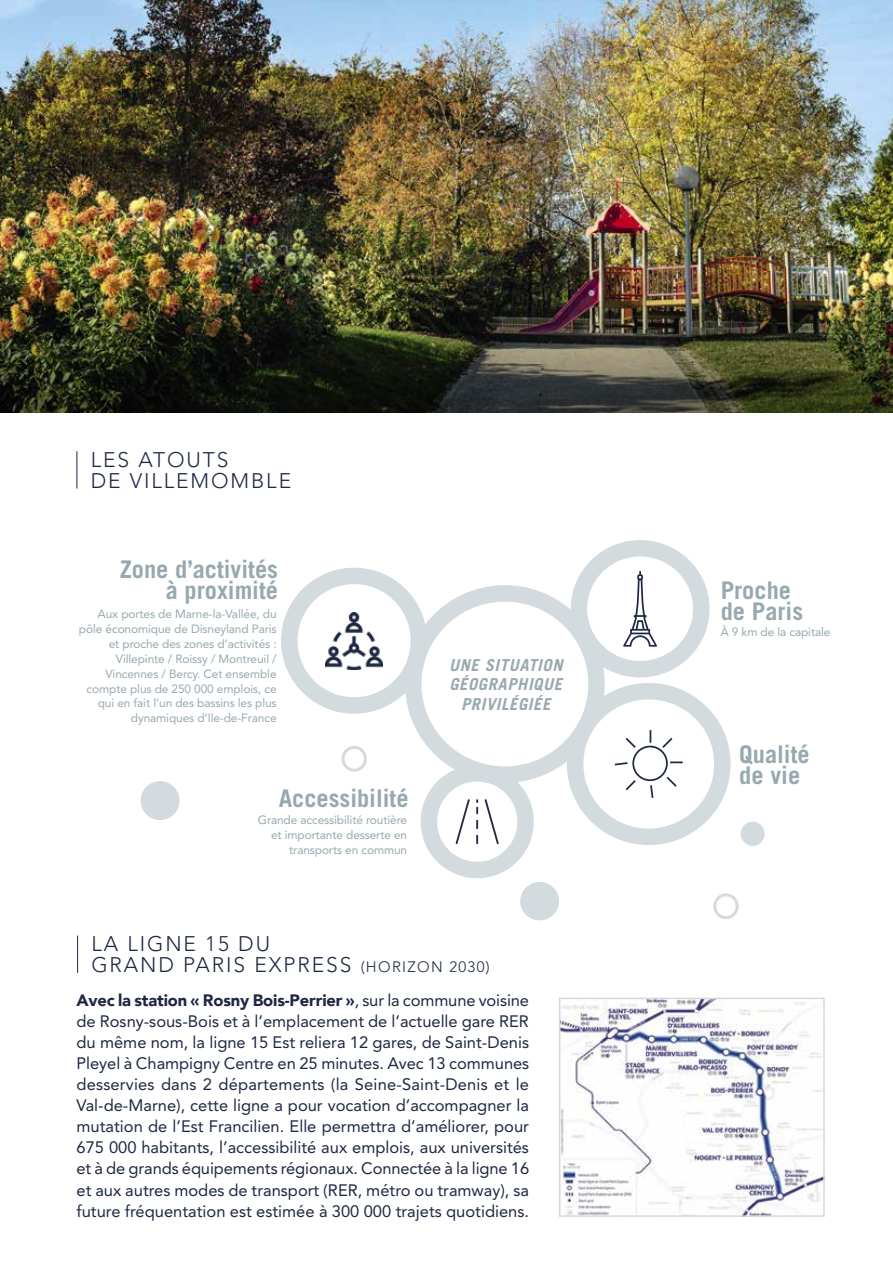
<style>
.page{position:relative;width:893px;height:1263px;background:#fff}
.page>*{position:absolute;margin:0;border:0;box-sizing:border-box;transform-origin:0 0}
.t1{font:700 24.3px/21px "Trade Gothic";color:#97a9af}
.t2{font:300 21px/21px "Avenir LT Std";letter-spacing:.09em;color:#1e2843}
.t3{font:16.5px/21px "Avenir LT Std";color:#1e2843;text-align:justify}
.t4{font:900 16.5px "Avenir";letter-spacing:-.01em;color:#1e2843}
.t5{font:italic 700 16.5px/19.8px "Trade Gothic";letter-spacing:.04em;color:#97a9af;text-align:center}
.t6{font:11.85px/14.9px "Avenir LT Std";letter-spacing:-.01em;color:#97a9af;text-align:right}
.s1{font-size:15px}
.s2{font-family:"Avenir LT Std";font-weight:400}
</style>
<div class="page">
<img style="left:0;top:0;width:893px;height:194px">
<hr style="left:77px;top:451px;width:1px;height:37px;background:#1e2843">
<div style="left:140px;top:781px;width:40px;height:39px;background:#d3dbde;border-radius:50%"></div>
<div style="left:520px;top:882px;width:39px;height:39px;background:#d3dbde;border-radius:50%"></div>
<div style="left:741px;top:822px;width:23px;height:24px;background:#d3dbde;border-radius:50%"></div>
<div style="left:713px;top:893px;width:26px;height:26px;border:3px solid #d3dbde;border-radius:50%"></div>
<svg style="left:281px;top:540px;width:450px;height:348px"></svg>
<img style="left:0;top:194px;width:893px;height:218px">
<hr style="left:77px;top:935px;width:1px;height:38px;background:#1e2843">
<img style="left:562px;top:1000px;width:260px;height:214px">
<div style="left:559px;top:997px;width:266px;height:220px;border:2px solid #d3dbde"></div>
<p class="t2" style="left:91px;top:449px;width:202px">LES ATOUTS<br>DE VILLEMOMBLE</p>
<h1 class="t1" style="left:120px;top:558px;width:160px;text-align:right">Zone d’activités à proximité</h1>
<p class="t6" style="left:79px;top:607px;width:199px">Aux portes de Marne-la-Vallée, du pôle économique de Disneyland Paris et proche des zones d’activités :<br>Villepinte / Roissy / Montreuil / Vincennes / Bercy. Cet ensemble compte plus de 250 000 emplois, ce qui en fait l’un des bassins les plus dynamiques d’Ile-de-France</p>
<h1 class="t1" style="left:279px;top:787px;width:131px">Accessibilité</h1>
<p class="t6" style="left:258px;top:812px;width:151px">Grande accessibilité routière et importante desserte en transports en commun</p>
<p class="t5" style="left:449px;top:654px;width:115px">UNE SITUATION<br>GÉOGRAPHIQUE<br>PRIVILÉGIÉE</p>
<p class="t2" style="left:91px;top:934px;width:400px">LA LIGNE 15 DU<br>GRAND PARIS EXPRESS <span class="s1">(HORIZON 2030)</span></p>
<p class="t4" style="left:77px;top:986px;width:454px">Avec la station « Rosny Bois-Perrier »<span class="s2">, sur la commune voisine</span></p>
<p class="t3" style="left:77px;top:1011px;width:454px">de Rosny-sous-Bois et à l’emplacement de l’actuelle gare RER du même nom, la ligne 15 Est reliera 12 gares, de Saint-Denis Pleyel à Champigny Centre en 25 minutes. Avec 13 communes desservies dans 2 départements (la Seine-Saint-Denis et le Val-de-Marne), cette ligne a pour vocation d’accompagner la mutation de l’Est Francilien. Elle permettra d’améliorer, pour 675 000 habitants, l’accessibilité aux emplois, aux universités et à de grands équipements régionaux. Connectée à la ligne 16 et aux autres modes de transport (RER, métro ou tramway), sa future fréquentation est estimée à 300 000 trajets quotidiens.</p>
<h1 class="t1" style="left:721px;top:579px;width:84px">Proche de Paris</h1>
<p class="t6" style="left:720px;top:624px;width:112px">À 9 km de la capitale</p>
<h1 class="t1" style="left:739px;top:743px;width:72px">Qualité de vie</h1>
</div>
